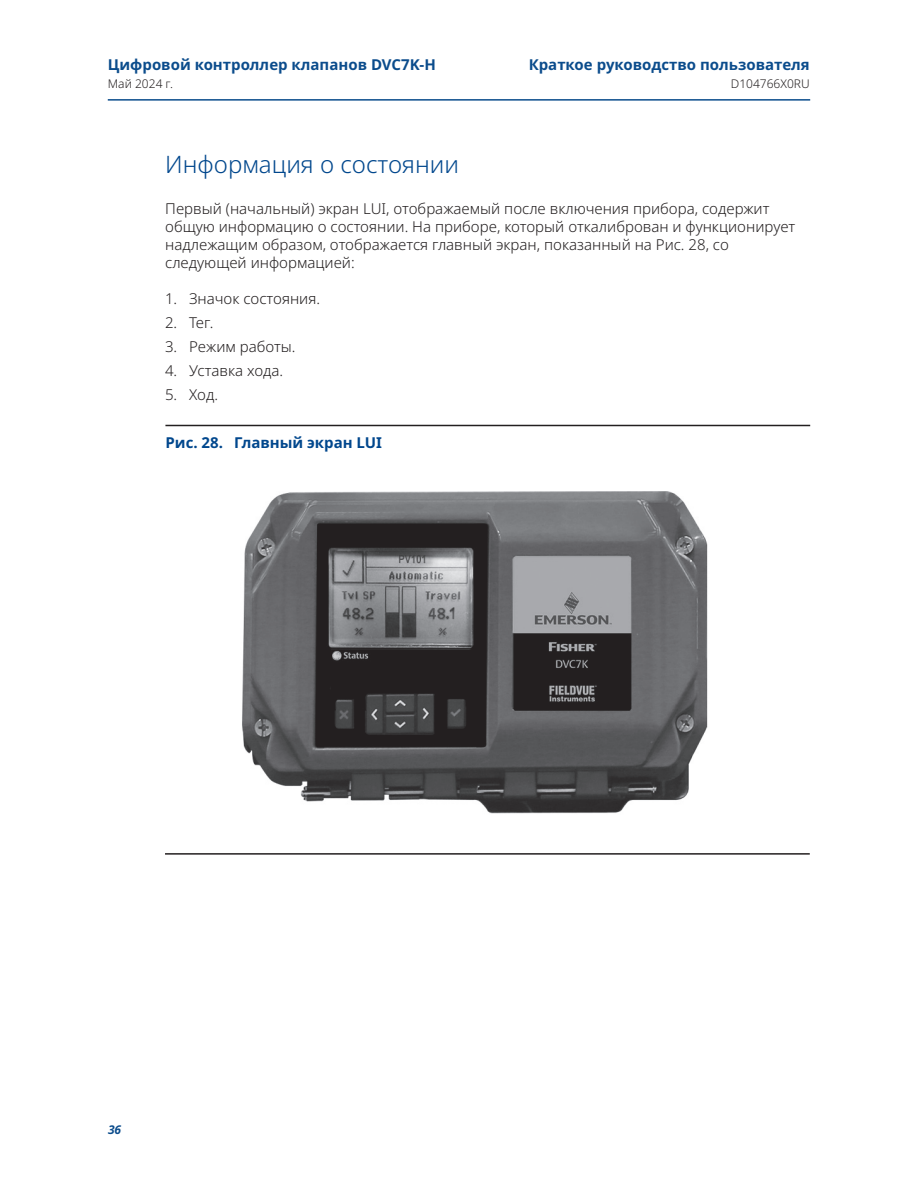
<style>
.page{position:relative;width:918px;height:1188px;background:#fff}
.page>*{position:absolute;margin:0;border:0;box-sizing:border-box;transform-origin:0 0}
._02_Chapter_Heading_1_1_1{font:300 24px "Noto Sans";color:#01478d}
._01_Body_Text{font:300 15px/18px "Noto Sans";color:#231f20}
._07_MP_Manual_document_type_right_aligned{font:700 15px "Noto Sans";color:#0b4c8c}
.t1{font:700 15px "Noto Sans";color:#01478d}
._07_MP_Date_left_aligned{font:300 12px "Noto Sans";color:#231f20}
.t2{font:italic 700 12px "Noto Sans";color:#0b4c8c}
</style>
<div class="page">
<hr style="left:108px;top:99px;width:702px;height:2px;background:#0b4c8c">
<hr style="left:165px;top:853px;width:645px;height:2px;background:#231f20">
<hr style="left:165px;top:425px;width:645px;height:1px;background:#231f20">
<img style="left:242px;top:491px;width:466px;height:323px">
<p class="_07_MP_Manual_document_type_right_aligned" style="left:108px;top:56px;width:330px">Цифровой контроллер клапанов DVC7K-H</p>
<p class="_07_MP_Date_left_aligned" style="left:108px;top:77px;width:67px">Май 2024 г.</p>
<p class="_07_MP_Manual_document_type_right_aligned" style="left:529px;top:56px;width:283px">Краткое руководство пользователя</p>
<p class="_07_MP_Date_left_aligned" style="left:731px;top:77px;width:80px">D104766X0RU</p>
<p class="_02_Chapter_Heading_1_1_1" style="left:165px;top:151px;width:295px">Информация о состоянии</p>
<p class="_01_Body_Text" style="left:165px;top:199px;width:632px">Первый (начальный) экран LUI, отображаемый после включения прибора, содержит общую информацию о состоянии. На приборе, который откалиброван и функционирует надлежащим образом, отображается главный экран, показанный на Рис. 28, со следующей информацией:</p>
<p class="_01_Body_Text" style="left:165px;top:289px;width:157px">1. Значок состояния.</p>
<p class="_01_Body_Text" style="left:165px;top:313px;width:50px">2. Тег.</p>
<p class="_01_Body_Text" style="left:165px;top:337px;width:132px">3. Режим работы.</p>
<p class="_01_Body_Text" style="left:165px;top:361px;width:120px">4. Уставка хода.</p>
<p class="_01_Body_Text" style="left:165px;top:385px;width:55px">5. Ход.</p>
<p class="t1" style="left:165px;top:434px;width:218px">Рис. 28. Главный экран LUI</p>
<p class="t2" style="left:108px;top:1121px;width:15px">36</p>
</div>
